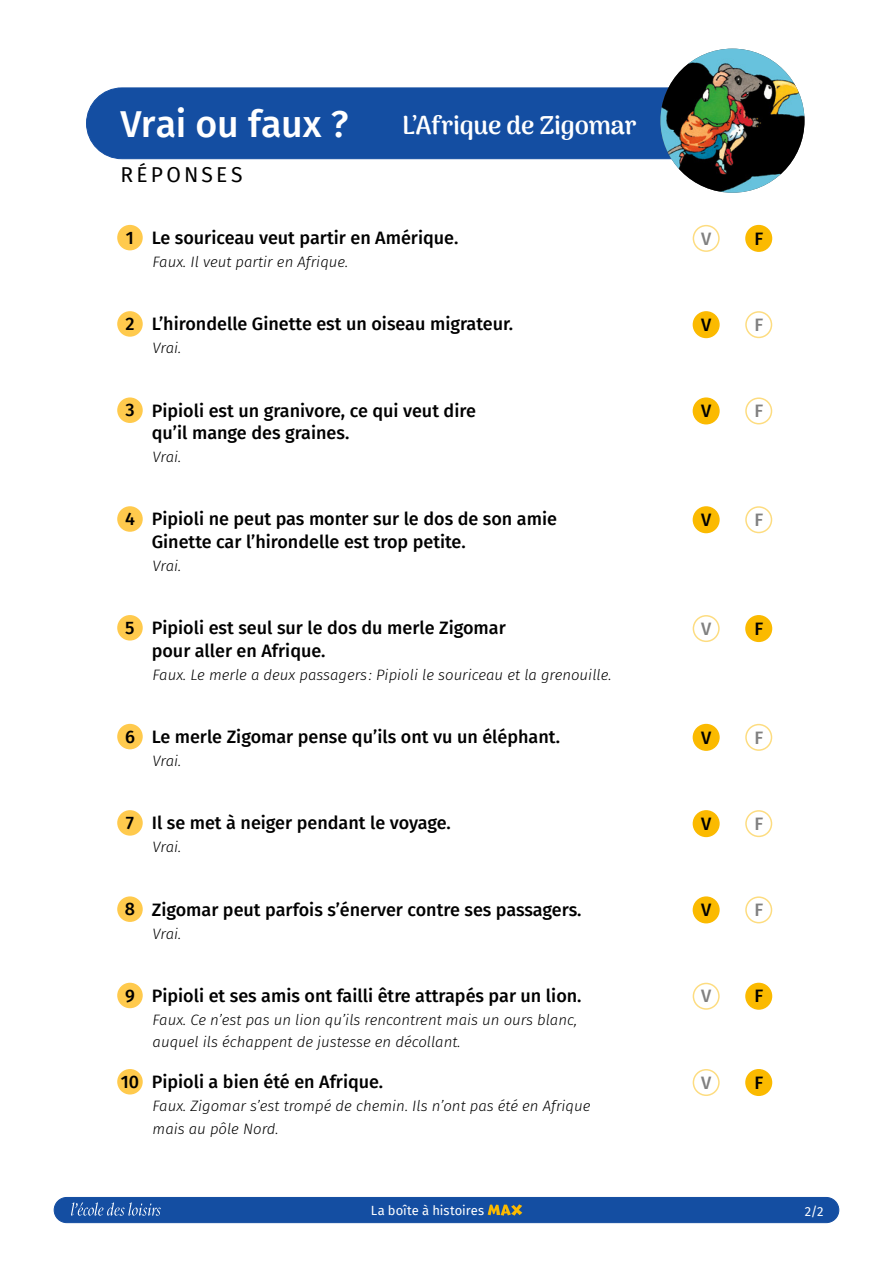
<style>
.page{position:relative;width:893px;height:1263px;background:#fff}
.page>*{position:absolute;margin:0;border:0;box-sizing:border-box;transform-origin:0 0}
.t1{font:500 37.5px "Fira Sans";letter-spacing:-.01em;color:#fff}
.t2{font:800 25.5px "Arima Madurai";letter-spacing:-.01em;color:#fff}
.t3{font:21px "Fira Sans";letter-spacing:.15em;color:#000}
.t4{font:500 18px/22.5px "Fira Sans";color:#000}
.t5{font:italic 300 15px/22.5px "Fira Sans";color:#000}
.t6{font:13.05px "Fira Sans";letter-spacing:.005em;color:#fff}
</style>
<div class="page">
<div style="left:87px;top:88px;width:696px;height:71px;background:#144ea2;border-radius:35px"></div>
<div style="left:86px;top:88px;width:697px;height:71px;border:1px solid #144ea2;border-radius:35px"></div>
<img style="left:660px;top:49px;width:144px;height:144px;border-radius:72px">
<div style="left:54px;top:1197px;width:785px;height:25px;background:#144ea2;border-radius:13px"></div>
<div style="left:54px;top:1197px;width:785px;height:26px;border:1px solid #144ea2;border-radius:13px"></div>
<svg style="left:71px;top:1202px;width:90px;height:14px"></svg>
<svg style="left:488px;top:1204px;width:34px;height:12px"></svg>
<div style="left:117px;top:225px;width:26px;height:25px;background:#ffca4d;border-radius:50%"></div>
<div style="left:117px;top:311px;width:26px;height:26px;background:#ffca4d;border-radius:50%"></div>
<div style="left:117px;top:397px;width:26px;height:26px;background:#ffca4d;border-radius:50%"></div>
<div style="left:117px;top:506px;width:26px;height:26px;background:#ffca4d;border-radius:50%"></div>
<div style="left:117px;top:615px;width:26px;height:25px;background:#ffca4d;border-radius:50%"></div>
<div style="left:117px;top:724px;width:26px;height:25px;background:#ffca4d;border-radius:50%"></div>
<div style="left:117px;top:810px;width:26px;height:26px;background:#ffca4d;border-radius:50%"></div>
<div style="left:117px;top:896px;width:26px;height:26px;background:#ffca4d;border-radius:50%"></div>
<div style="left:117px;top:983px;width:26px;height:25px;background:#ffca4d;border-radius:50%"></div>
<div style="left:117px;top:1069px;width:26px;height:25px;background:#ffca4d;border-radius:50%"></div>
<div style="left:693px;top:225px;width:27px;height:27px;border:2px solid #fbba00;border-radius:50%"></div>
<div style="left:746px;top:226px;width:25px;height:25px;background:#fbba00;border-radius:50%"></div>
<div style="left:745px;top:225px;width:27px;height:27px;border:2px solid #fbba00;border-radius:50%"></div>
<div style="left:693px;top:312px;width:26px;height:25px;background:#fbba00;border-radius:50%"></div>
<div style="left:693px;top:311px;width:27px;height:27px;border:2px solid #fbba00;border-radius:50%"></div>
<div style="left:745px;top:311px;width:27px;height:27px;border:2px solid #fbba00;border-radius:50%"></div>
<div style="left:693px;top:398px;width:26px;height:26px;background:#fbba00;border-radius:50%"></div>
<div style="left:693px;top:397px;width:27px;height:27px;border:2px solid #fbba00;border-radius:50%"></div>
<div style="left:745px;top:397px;width:27px;height:27px;border:2px solid #fbba00;border-radius:50%"></div>
<div style="left:693px;top:507px;width:26px;height:25px;background:#fbba00;border-radius:50%"></div>
<div style="left:693px;top:506px;width:27px;height:27px;border:2px solid #fbba00;border-radius:50%"></div>
<div style="left:745px;top:506px;width:27px;height:27px;border:2px solid #fbba00;border-radius:50%"></div>
<div style="left:693px;top:615px;width:27px;height:27px;border:2px solid #fbba00;border-radius:50%"></div>
<div style="left:746px;top:616px;width:25px;height:25px;background:#fbba00;border-radius:50%"></div>
<div style="left:745px;top:615px;width:27px;height:27px;border:2px solid #fbba00;border-radius:50%"></div>
<div style="left:693px;top:725px;width:26px;height:25px;background:#fbba00;border-radius:50%"></div>
<div style="left:693px;top:724px;width:27px;height:27px;border:2px solid #fbba00;border-radius:50%"></div>
<div style="left:745px;top:724px;width:27px;height:27px;border:2px solid #fbba00;border-radius:50%"></div>
<div style="left:693px;top:811px;width:26px;height:25px;background:#fbba00;border-radius:50%"></div>
<div style="left:693px;top:810px;width:27px;height:27px;border:2px solid #fbba00;border-radius:50%"></div>
<div style="left:745px;top:810px;width:27px;height:27px;border:2px solid #fbba00;border-radius:50%"></div>
<div style="left:693px;top:897px;width:26px;height:26px;background:#fbba00;border-radius:50%"></div>
<div style="left:693px;top:896px;width:27px;height:27px;border:2px solid #fbba00;border-radius:50%"></div>
<div style="left:745px;top:896px;width:27px;height:27px;border:2px solid #fbba00;border-radius:50%"></div>
<div style="left:693px;top:983px;width:27px;height:27px;border:2px solid #fbba00;border-radius:50%"></div>
<div style="left:746px;top:983px;width:25px;height:26px;background:#fbba00;border-radius:50%"></div>
<div style="left:745px;top:983px;width:27px;height:27px;border:2px solid #fbba00;border-radius:50%"></div>
<div style="left:693px;top:1069px;width:27px;height:27px;border:2px solid #fbba00;border-radius:50%"></div>
<div style="left:746px;top:1070px;width:25px;height:25px;background:#fbba00;border-radius:50%"></div>
<div style="left:745px;top:1069px;width:27px;height:27px;border:2px solid #fbba00;border-radius:50%"></div>
<h1 class="t1" style="left:121px;top:93px;width:230px">Vrai ou faux ?</h1>
<p class="t3" style="left:121px;top:159px;width:123px">RÉPONSES</p>
<h2 class="t2" style="left:402px;top:107px;width:236px">L’Afrique de Zigomar</h2>
<p class="t4" style="left:126px;top:226px;width:334px">1 Le souriceau veut partir en Amérique.</p>
<p class="t5" style="left:153px;top:251px;width:197px">Faux. Il veut partir en Afrique.</p>
<p class="t4" style="left:125px;top:312px;width:389px">2 L’hirondelle Ginette est un oiseau migrateur.</p>
<p class="t5" style="left:153px;top:337px;width:30px">Vrai.</p>
<p class="t4" style="left:152px;top:398px;width:326px;text-indent:-26px">3 Pipioli est un granivore, ce qui veut dire qu’il mange des graines.</p>
<p class="t5" style="left:153px;top:446px;width:30px">Vrai.</p>
<p class="t4" style="left:152px;top:507px;width:407px;text-indent:-27px">4 Pipioli ne peut pas monter sur le dos de son amie<br>Ginette car l’hirondelle est trop petite.</p>
<p class="t5" style="left:153px;top:554px;width:30px">Vrai.</p>
<p class="t4" style="left:152px;top:616px;width:356px;text-indent:-26px">5 Pipioli est seul sur le dos du merle Zigomar pour aller en Afrique.</p>
<p class="t5" style="left:153px;top:663px;width:460px">Faux. Le merle a deux passagers : Pipioli le souriceau et la grenouille.</p>
<p class="t4" style="left:125px;top:724px;width:436px">6 Le merle Zigomar pense qu’ils ont vu un éléphant.</p>
<p class="t5" style="left:153px;top:749px;width:30px">Vrai.</p>
<p class="t4" style="left:126px;top:811px;width:327px">7 Il se met à neiger pendant le voyage.</p>
<p class="t5" style="left:153px;top:836px;width:30px">Vrai.</p>
<p class="t4" style="left:125px;top:897px;width:458px">8 Zigomar peut parfois s’énerver contre ses passagers.</p>
<p class="t5" style="left:153px;top:922px;width:30px">Vrai.</p>
<p class="t4" style="left:125px;top:983px;width:458px">9 Pipioli et ses amis ont failli être attrapés par un lion.</p>
<p class="t5" style="left:153px;top:1008px;width:426px">Faux. Ce n’est pas un lion qu’ils rencontrent mais un ours blanc, auquel ils échappent de justesse en décollant.</p>
<p class="t4" style="left:121px;top:1070px;width:264px">10 Pipioli a bien été en Afrique.</p>
<p class="t5" style="left:153px;top:1095px;width:439px">Faux. Zigomar s’est trompé de chemin. Ils n’ont pas été en Afrique mais au pôle Nord.</p>
<p class="t4" style="left:701px;top:226px;width:12px">V</p>
<p class="t4" style="left:754px;top:226px;width:10px">F</p>
<p class="t4" style="left:701px;top:312px;width:12px">V</p>
<p class="t4" style="left:754px;top:312px;width:10px">F</p>
<p class="t4" style="left:701px;top:399px;width:12px">V</p>
<p class="t4" style="left:754px;top:399px;width:10px">F</p>
<p class="t4" style="left:701px;top:507px;width:12px">V</p>
<p class="t4" style="left:754px;top:507px;width:10px">F</p>
<p class="t4" style="left:701px;top:616px;width:12px">V</p>
<p class="t4" style="left:754px;top:616px;width:10px">F</p>
<p class="t4" style="left:701px;top:725px;width:12px">V</p>
<p class="t4" style="left:754px;top:725px;width:10px">F</p>
<p class="t4" style="left:701px;top:811px;width:12px">V</p>
<p class="t4" style="left:754px;top:811px;width:10px">F</p>
<p class="t4" style="left:701px;top:898px;width:12px">V</p>
<p class="t4" style="left:754px;top:898px;width:10px">F</p>
<p class="t4" style="left:701px;top:984px;width:12px">V</p>
<p class="t4" style="left:754px;top:984px;width:10px">F</p>
<p class="t4" style="left:701px;top:1070px;width:12px">V</p>
<p class="t4" style="left:754px;top:1070px;width:10px">F</p>
<p class="t6" style="left:371px;top:1201px;width:115px">La boîte à histoires</p>
<p class="t6" style="left:805px;top:1201px;width:20px">2/2</p>
</div>
